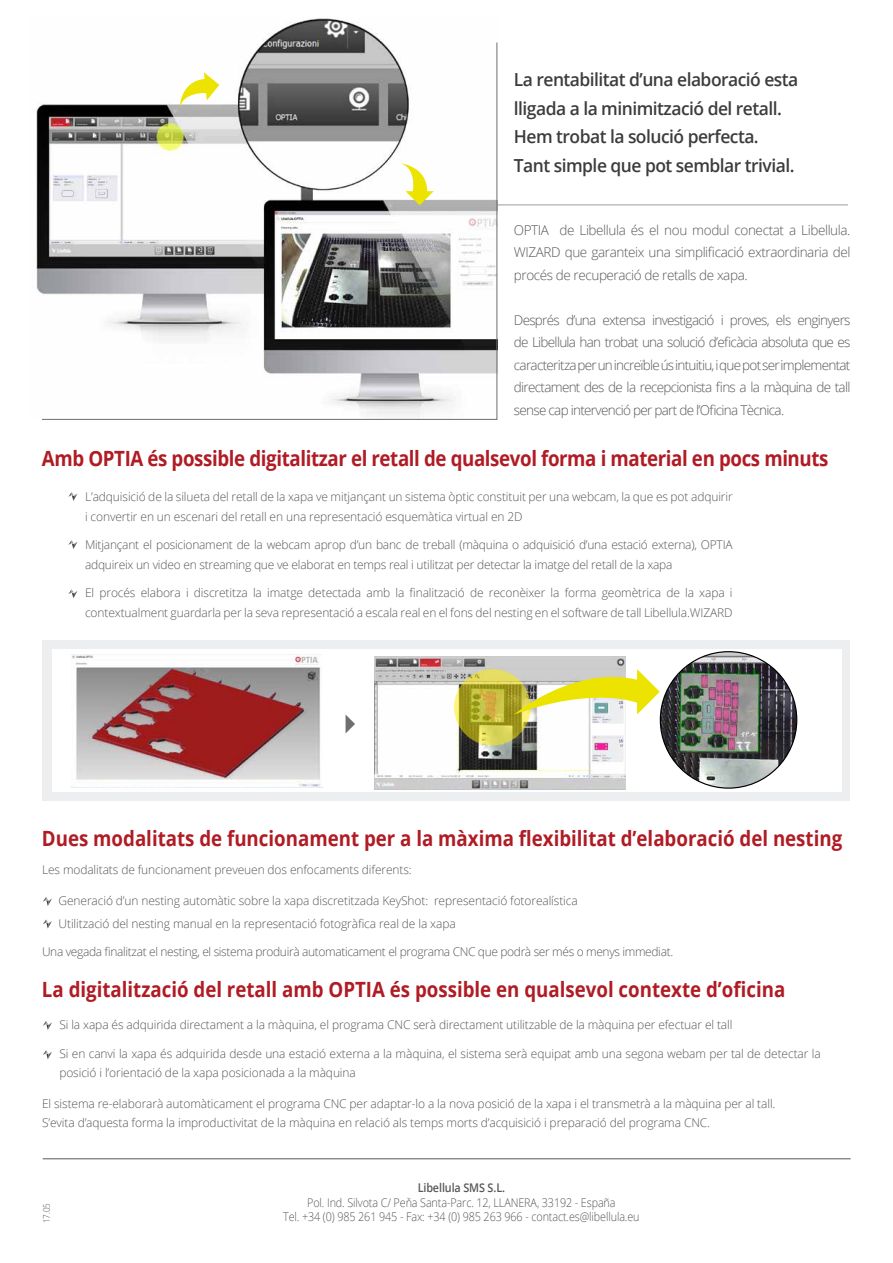
<style>
.page{position:relative;width:893px;height:1263px;background:#fff}
.page>*{position:absolute;margin:0;border:0;box-sizing:border-box;transform-origin:0 0}
.t1{font:700 21px "Open Sans";color:#b01b24;scale:.89 1}
.t2{font:700 21px "Open Sans";letter-spacing:-.02em;color:#b01b24;scale:.89 1}
.t3{font:600 18px/28.5px "Open Sans";letter-spacing:-.03em;color:#3c3c3b}
.t4{font:300 13.5px/22.5px "Open Sans";letter-spacing:-.04em;color:#575756;text-align:justify}
.t5{font:300 12px/19.5px "Open Sans";letter-spacing:-.01em;color:#575756}
.t6{font:300 12px/14.4px "Open Sans";letter-spacing:-.01em;color:#575756;text-align:center;scale:.9 1}
.t7{font:300 12px "Open Sans";letter-spacing:-.03em;color:#575756}
.t8{font:600 12px "Open Sans";letter-spacing:-.01em;color:#575756;scale:.9 1}
.t9{font:300 9px "Open Sans";color:#575756;scale:.9 1}
</style>
<div class="page">
<img style="left:36px;top:18px;width:346px;height:276px">
<hr style="left:497px;top:205px;width:351px;height:1px;background:#9d9d9c">
<svg style="left:42px;top:42px;width:455px;height:378px"></svg>
<svg style="left:400px;top:163px;width:34px;height:42px"></svg>
<svg style="left:180px;top:72px;width:39px;height:36px"></svg>
<div style="left:42px;top:640px;width:808px;height:160px;background:#edeeef"></div>
<div style="left:52px;top:649px;width:790px;height:143px;background:#fff"></div>
<img style="left:71px;top:654px;width:252px;height:133px">
<img style="left:374px;top:656px;width:251px;height:133px">
<svg style="left:346px;top:715px;width:9px;height:18px"></svg>
<img style="left:660px;top:652px;width:137px;height:136px;border-radius:68px">
<svg style="left:454px;top:669px;width:77px;height:76px;background:#beb53d"></svg>
<svg style="left:514px;top:665px;width:146px;height:49px"></svg>
<hr style="left:43px;top:1158px;width:808px;height:1px;background:#575756">
<svg style="left:43px;top:897px;width:9px;height:9px"></svg>
<svg style="left:68px;top:492px;width:9px;height:9px"></svg>
<svg style="left:68px;top:540px;width:9px;height:9px"></svg>
<svg style="left:68px;top:589px;width:9px;height:9px"></svg>
<svg style="left:43px;top:919px;width:9px;height:9px"></svg>
<svg style="left:43px;top:1021px;width:9px;height:9px"></svg>
<svg style="left:43px;top:1050px;width:9px;height:9px"></svg>
<h2 class="t3" style="left:514px;top:65px;width:286px">La rentabilitat d’una elaboració esta lligada a la minimització del retall.<br>Hem trobat la solució perfecta.<br>Tant simple que pot semblar trivial.</h2>
<p class="t4" style="left:514px;top:218px;width:338px">OPTIA de Libellula és el nou modul conectat a Libellula.<br>WIZARD que garanteix una simplificació extraordinaria del procés de recuperació de retalls de xapa.</p>
<p class="t4" style="left:514px;top:308px;width:338px">Després d’una extensa investigació i proves, els enginyers de Libellula han trobat una solució d’eficàcia absoluta que es caracteritza per un increïble ús intuitiu, i que pot ser implementat directament des de la recepcionista fins a la màquina de tall sense cap intervenció per part de l’Oficina Tècnica.</p>
<h1 class="t2" style="left:42px;top:444px;width:885px">Amb OPTIA és possible digitalitzar el retall de qualsevol forma i material en pocs minuts</h1>
<p class="t5" style="left:85px;top:487px;width:649px">L’adquisició de la silueta del retall de la xapa ve mitjançant un sistema òptic constituit per una webcam, la que es pot adquirir i convertir en un escenari del retall en una representació esquemàtica virtual en 2D</p>
<p class="t5" style="left:85px;top:535px;width:649px">Mitjançant el posicionament de la webcam aprop d’un banc de treball (màquina o adquisició d’una estació externa), OPTIA adquireix un video en streaming que ve elaborat en temps real i utilitzat per detectar la imatge del retall de la xapa</p>
<p class="t5" style="left:85px;top:583px;width:649px">El procés elabora i discretitza la imatge detectada amb la finalització de reconèixer la forma geomètrica de la xapa i contextualment guardarla per la seva representació a escala real en el fons del nesting en el software de tall Libellula.WIZARD</p>
<h1 class="t1" style="left:42px;top:823px;width:901px">Dues modalitats de funcionament per a la màxima flexibilitat d’elaboració del nesting</h1>
<p class="t5" style="left:42px;top:859px;width:371px">Les modalitats de funcionament preveuen dos enfocaments diferents:</p>
<p class="t5" style="left:59px;top:889px;width:521px;line-height:22.5px">Generació d’un nesting automàtic sobre la xapa discretitzada KeyShot: representació fotorealística<br>Utilització del nesting manual en la representació fotogràfica real de la xapa</p>
<p class="t7" style="left:42px;top:944px;width:633px">Una vegada finalitzat el nesting, el sistema produirà automaticament el programa CNC que podrà ser més o menys immediat.</p>
<h1 class="t1" style="left:42px;top:975px;width:837px">La digitalització del retall amb OPTIA és possible en qualsevol contexte d’oficina</h1>
<p class="t5" style="left:59px;top:1015px;width:675px">Si la xapa és adquirida directament a la màquina, el programa CNC serà directament utilitzable de la màquina per efectuar el tall</p>
<p class="t5" style="left:59px;top:1043px;width:763px">Si en canvi la xapa és adquirida desde una estació externa a la màquina, el sistema serà equipat amb una segona webam per tal de detectar la posició i l’orientació de la xapa posicionada a la màquina</p>
<p class="t5" style="left:42px;top:1093px;width:735px">El sistema re-elaborarà automàticament el programa CNC per adaptar-lo a la nova posició de la xapa i el transmetrà a la màquina per al tall.<br>S’evita d’aquesta forma la improductivitat de la màquina en relació als temps morts d’acquisició i preparació del programa CNC.</p>
<p class="t9" style="left:40px;top:1223px;width:24px;rotate:-90deg">17.05</p>
<p class="t8" style="left:418px;top:1180px;width:99px">Libellula SMS S.L.</p>
<p class="t6" style="left:283px;top:1195px;width:397px">Pol. Ind. Silvota C/ Peňa Santa-Parc. 12, LLANERA, 33192 - España<br>Tel. +34 (0) 985 261 945 - Fax: +34 (0) 985 263 966 - contact.es@libellula.eu</p>
</div>
